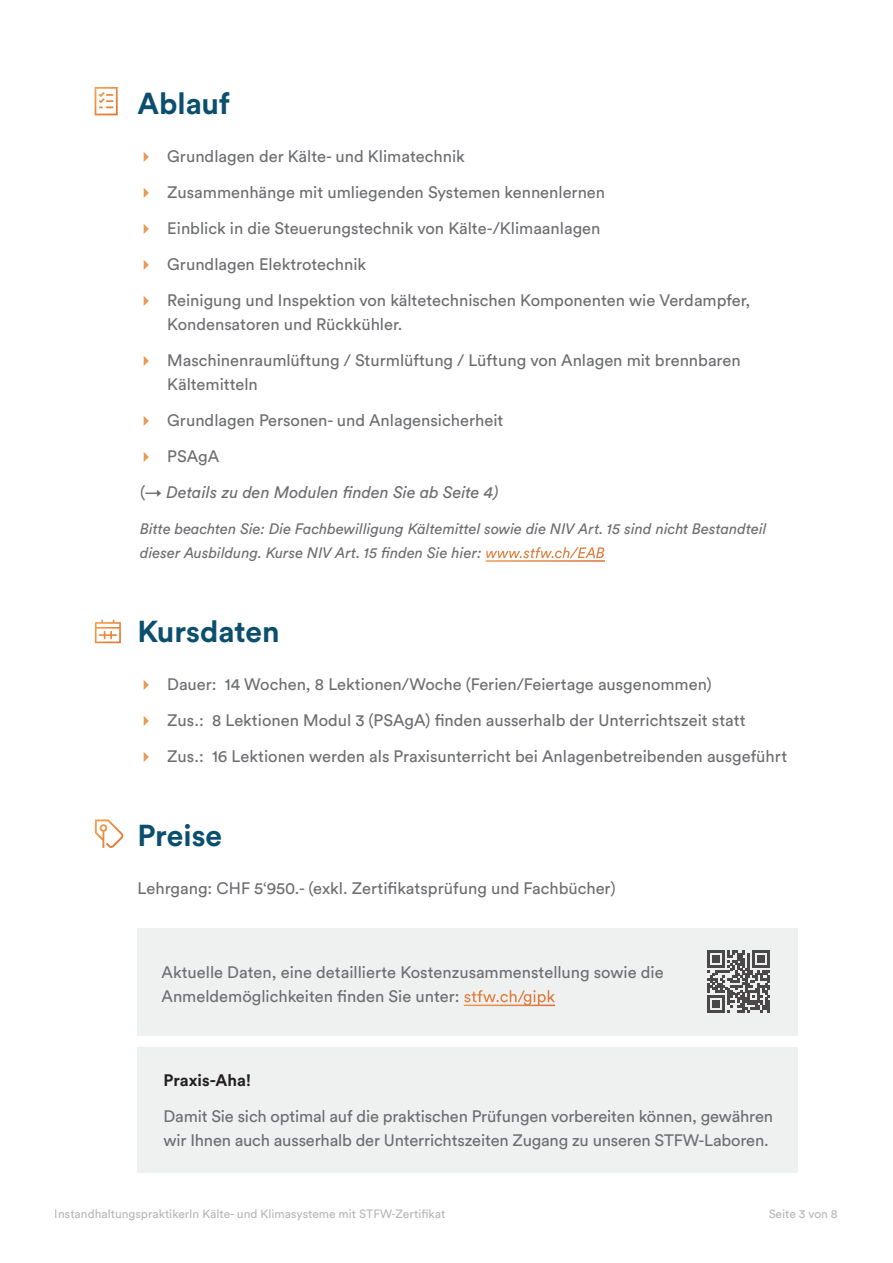
<style>
.page{position:relative;width:893px;height:1263px;background:#fff}
.page>*{position:absolute;margin:0;border:0;box-sizing:border-box;transform-origin:0 0}
.t1{font:700 30px "Circular Std";color:#0b4f6e}
.t2{font:16.5px/36px "Circular Std";color:#6c6d70}
.t3{font:italic 16.5px "Circular Std";color:#6c6d70}
.t4{font:700 16.5px "Circular Std";color:#231f20}
.t5{font:italic 15px/24px "Circular Std";color:#6c6d70}
.t6{font:12px "Circular Std";color:#6c6d70}
.s1{font-style:normal}
.s2{color:#fff}
</style>
<div class="page">
<svg style="left:95px;top:87px;width:23px;height:28px"></svg>
<div style="left:137px;top:1047px;width:661px;height:125px;background:#eff0f0"></div>
<div style="left:137px;top:928px;width:661px;height:108px;background:#eff0f0"></div>
<hr style="left:464px;top:1004px;width:91px;height:2px;background:#fff">
<svg style="left:708px;top:950px;width:62px;height:62px"></svg>
<svg style="left:95px;top:620px;width:26px;height:23px"></svg>
<svg style="left:95px;top:819px;width:28px;height:29px"></svg>
<h1 class="t1" style="left:137px;top:84px;width:94px">Ablauf</h1>
<p class="t2" style="left:167px;top:138px;width:584px">Grundlagen der Kälte- und Klimatechnik<br>Zusammenhänge mit umliegenden Systemen kennenlernen<br>Einblick in die Steuerungstechnik von Kälte-/Klimaanlagen<br>Grundlagen Elektrotechnik<br>Reinigung und Inspektion von kältetechnischen Komponenten wie Verdampfer,</p>
<p class="t2" style="left:167px;top:306px;width:575px">Kondensatoren und Rückkühler.<br>Maschinenraumlüftung / Sturmlüftung / Lüftung von Anlagen mit brennbaren</p>
<p class="t2" style="left:167px;top:366px;width:92px">Kältemitteln</p>
<p class="t2" style="left:167px;top:402px;width:338px">Grundlagen Personen- und Anlagensicherheit</p>
<p class="t2" style="left:167px;top:438px;width:53px">PSAgA</p>
<p class="t3" style="left:140px;top:482px;width:360px"><span class="s1">(</span>→ Details zu den Modulen finden Sie ab Seite 4)</p>
<p class="t5" style="left:140px;top:517px;width:628px">Bitte beachten Sie: Die Fachbewilligung Kältemittel sowie die NIV Art. 15 sind nicht Bestandteil dieser Ausbildung. Kurse NIV Art. 15 finden Sie hier: <span class="s2">www.stfw.ch/EAB</span></p>
<h1 class="t1" style="left:137px;top:612px;width:144px">Kursdaten</h1>
<p class="t2" style="left:167px;top:666px;width:621px">Dauer: 14 Wochen, 8 Lektionen/Woche (Ferien/Feiertage ausgenommen)<br>Zus.: 8 Lektionen Modul 3 (PSAgA) finden ausserhalb der Unterrichtszeit statt<br>Zus.: 16 Lektionen werden als Praxisunterricht bei Anlagenbetreibenden ausgeführt</p>
<h1 class="t1" style="left:137px;top:816px;width:86px">Preise</h1>
<p class="t2" style="left:137px;top:870px;width:480px">Lehrgang: CHF 5‘950.- (exkl. Zertifikatsprüfung und Fachbücher)</p>
<p class="t2" style="left:162px;top:960px;width:504px;line-height:24px">Aktuelle Daten, eine detaillierte Kostenzusammenstellung sowie die<br>Anmeldemöglichkeiten finden Sie unter: <span class="s2">stfw.ch/gipk</span></p>
<p class="t4" style="left:164px;top:1070px;width:89px">Praxis-Aha!</p>
<p class="t2" style="left:164px;top:1104px;width:611px;line-height:24px">Damit Sie sich optimal auf die praktischen Prüfungen vorbereiten können, gewähren wir Ihnen auch ausserhalb der Unterrichtszeiten Zugang zu unseren STFW-Laboren.</p>
<p class="t6" style="left:55px;top:1207px;width:392px">InstandhaltungspraktikerIn Kälte- und Klimasysteme mit STFW-Zertifikat</p>
<p class="t6" style="left:769px;top:1207px;width:71px">Seite 3 von 8</p>
</div>
